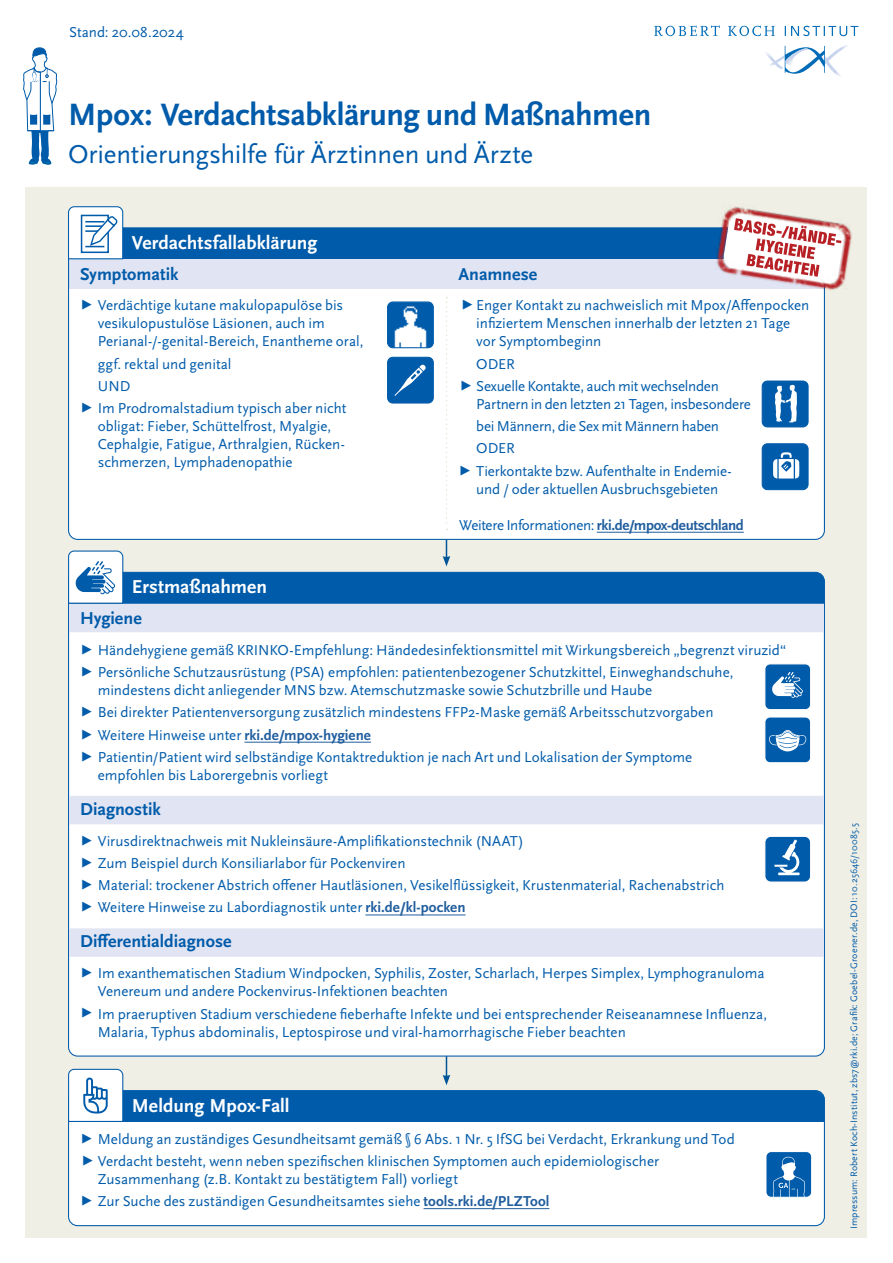
<style>
.page{position:relative;width:893px;height:1263px;background:#fff}
.page>*{position:absolute;margin:0;border:0;box-sizing:border-box;transform-origin:0 0}
.t1{font:700 32.25px "Scala Sans Pro";letter-spacing:-.01em;color:#005baa}
.t2{font:27px "Scala Sans Pro";letter-spacing:-.005em;color:#005baa}
.t3{font:700 19.5px "Scala Sans Pro";color:#fff}
.t4{font:700 18px "Scala Sans Pro";color:#005baa}
.t5{font:15px/22.2px "Scala Sans Pro";color:#005baa}
.t6{font:700 15px "Scala Sans Pro";letter-spacing:-.025em;color:#215e9e}
.t7{font:15px "Scala Sans Pro";letter-spacing:-.02em;color:#005baa}
.t8{font:9.75px "Scala Sans Pro";letter-spacing:.015em;color:#005baa}
.s1{font-size:13.5px}
.s2{font-weight:400;color:#005baa}
.s3{font-weight:700;color:#215e9e}
</style>
<div class="page">
<div style="left:26px;top:187px;width:841px;height:1050px;background:#f0efe5"></div>
<hr style="left:446px;top:489px;width:1px;height:69px;background:#005baa">
<svg style="left:443px;top:556px;width:7px;height:10px"></svg>
<hr style="left:446px;top:1008px;width:1px;height:69px;background:#005baa">
<svg style="left:443px;top:1075px;width:7px;height:10px"></svg>
<svg style="left:654px;top:26px;width:204px;height:10px"></svg>
<svg style="left:766px;top:45px;width:82px;height:31px"></svg>
<svg style="left:23px;top:47px;width:34px;height:118px"></svg>
<div style="left:69px;top:572px;width:755px;height:484px;background:#fff;border-radius:9px"></div>
<div style="left:69px;top:572px;width:755px;height:32px;background:#005baa"></div>
<div style="left:69px;top:604px;width:755px;height:28px;background:#e1e4f3"></div>
<hr style="left:244px;top:742px;width:127px;height:1px;background:#215e9e">
<div style="left:69px;top:796px;width:755px;height:28px;background:#e1e4f3"></div>
<hr style="left:365px;top:915px;width:101px;height:1px;background:#215e9e">
<div style="left:69px;top:928px;width:755px;height:29px;background:#e1e4f3"></div>
<svg style="left:68px;top:550px;width:56px;height:54px"></svg>
<div style="left:765px;top:717px;width:46px;height:46px;background:#005baa;border-radius:5px"></div>
<svg style="left:769px;top:730px;width:37px;height:21px"></svg>
<div style="left:764px;top:716px;width:47px;height:47px;border:1px solid #fff;border-radius:5px"></div>
<div style="left:765px;top:664px;width:46px;height:46px;background:#005baa;border-radius:5px"></div>
<svg style="left:772px;top:672px;width:31px;height:26px"></svg>
<div style="left:764px;top:663px;width:47px;height:47px;border:1px solid #fff;border-radius:5px"></div>
<div style="left:765px;top:836px;width:46px;height:46px;background:#005baa;border-radius:6px"></div>
<svg style="left:774px;top:839px;width:25px;height:36px"></svg>
<div style="left:764px;top:836px;width:47px;height:46px;border:1px solid #fff;border-radius:6px"></div>
<div style="left:69px;top:1090px;width:755px;height:135px;background:#fff;border-radius:9px"></div>
<div style="left:69px;top:1090px;width:755px;height:32px;background:#005baa"></div>
<div style="left:68px;top:1090px;width:757px;height:136px;border:1px solid #005baa;border-radius:9px"></div>
<hr style="left:424px;top:1208px;width:125px;height:1px;background:#215e9e">
<svg style="left:68px;top:1068px;width:56px;height:54px;background:#cedfee"></svg>
<div style="left:766px;top:1151px;width:46px;height:46px;background:#005baa;border-radius:5px"></div>
<svg style="left:773px;top:1157px;width:32px;height:39px"></svg>
<div style="left:765px;top:1151px;width:47px;height:47px;border:1px solid #fff;border-radius:5px"></div>
<div style="left:69px;top:228px;width:755px;height:311px;background:#fff;border-radius:9px"></div>
<div style="left:69px;top:259px;width:755px;height:30px;background:#e1e4f3"></div>
<div style="left:69px;top:228px;width:755px;height:31px;background:#005baa"></div>
<img style="left:710px;top:206px;width:142px;height:92px">
<svg style="left:446px;top:297px;width:1px;height:233px"></svg>
<img style="left:388px;top:303px;width:45px;height:45px">
<div style="left:387px;top:301px;width:47px;height:47px;border:1px solid #005baa;border-radius:5px"></div>
<div style="left:388px;top:357px;width:45px;height:46px;background:#005baa;border-radius:5px"></div>
<svg style="left:395px;top:365px;width:31px;height:31px"></svg>
<div style="left:387px;top:357px;width:47px;height:46px;border:1px solid #005baa;border-radius:5px"></div>
<div style="left:762px;top:381px;width:46px;height:46px;background:#005baa;border-radius:5px"></div>
<svg style="left:775px;top:385px;width:22px;height:37px"></svg>
<div style="left:762px;top:381px;width:46px;height:46px;border:1px solid #005baa;border-radius:5px"></div>
<div style="left:762px;top:444px;width:46px;height:46px;background:#005baa;border-radius:5px"></div>
<svg style="left:773px;top:452px;width:26px;height:26px"></svg>
<div style="left:762px;top:443px;width:46px;height:47px;border:1px solid #005baa;border-radius:5px"></div>
<svg style="left:723px;top:213px;width:123px;height:72px;background:#e2b4b6"></svg>
<svg style="left:68px;top:206px;width:56px;height:54px;background:#c8dbec"></svg>
<hr style="left:597px;top:532px;width:147px;height:1px;background:#215e9e">
<p class="t5" style="left:69px;top:21px;width:116px">Stand: 20.08.2024</p>
<h1 class="t1" style="left:68px;top:96px;width:585px">Mpox: Verdachtsabklärung und Maßnahmen</h1>
<h2 class="t2" style="left:68px;top:138px;width:466px">Orientierungshilfe für Ärztinnen und Ärzte</h2>
<h3 class="t3" style="left:132px;top:231px;width:187px">Verdachtsfallabklärung</h3>
<p class="t4" style="left:80px;top:263px;width:100px">Symptomatik</p>
<p class="t5" style="left:98px;top:297px;width:267px;line-height:18px;text-indent:-18px"><span class="s1">▶</span> Verdächtige kutane makulopapulöse bis vesikulopustulöse Läsionen, auch im<br>Perianal-/-genital-Bereich, Enantheme oral,</p>
<p class="t5" style="left:98px;top:353px;width:135px">ggf. rektal und genital</p>
<p class="t5" style="left:98px;top:375px;width:34px">UND</p>
<p class="t5" style="left:80px;top:397px;width:268px"><span class="s1">▶</span> Im Prodromalstadium typisch aber nicht</p>
<p class="t5" style="left:98px;top:417px;width:249px;line-height:18px">obligat: Fieber, Schüttelfrost, Myalgie,<br>Cephalgie, Fatigue, Arthralgien, Rücken&shy;schmerzen, Lymphadenopathie</p>
<h3 class="t3" style="left:132px;top:575px;width:137px">Erstmaßnahmen</h3>
<p class="t4" style="left:458px;top:263px;width:80px">Anamnese</p>
<p class="t5" style="left:476px;top:297px;width:335px;line-height:18px;text-indent:-16px"><span class="s1">▶</span> Enger Kontakt zu nachweislich mit Mpox/Affenpocken infiziertem Menschen innerhalb der letzten 21 Tage vor Symptombeginn</p>
<p class="t5" style="left:459px;top:353px;width:261px;text-indent:17px">ODER<br><span class="s1">▶</span> Sexuelle Kontakte, auch mit wechselnden</p>
<p class="t5" style="left:476px;top:393px;width:276px">Partnern in den letzten 21 Tagen, insbesondere</p>
<p class="t7" style="left:476px;top:418px;width:244px">bei Männern, die Sex mit Männern haben</p>
<p class="t5" style="left:476px;top:437px;width:40px">ODER</p>
<p class="t5" style="left:458px;top:460px;width:275px"><span class="s1">▶</span> Tierkontakte bzw. Aufenthalte in Endemie-</p>
<p class="t5" style="left:476px;top:478px;width:243px">und / oder aktuellen Ausbruchsgebieten</p>
<p class="t6" style="left:459px;top:516px;width:286px"><span class="s2">Weitere Informationen:</span> rki.de/mpox-deutschland</p>
<p class="t4" style="left:80px;top:608px;width:63px">Hygiene</p>
<p class="t5" style="left:80px;top:639px;width:708px"><span class="s1">▶</span> Händehygiene gemäß KRINKO-Empfehlung: Händedesinfektionsmittel mit Wirkungsbereich „begrenzt viruzid“ <span class="s1">▶</span> Persönliche Schutzausrüstung (PSA) empfohlen: patientenbezogener Schutzkittel, Einweghandschuhe,</p>
<p class="t5" style="left:80px;top:679px;width:635px;text-indent:18px">mindestens dicht anliegender MNS bzw. Atemschutzmaske sowie Schutzbrille und Haube<br><span class="s1">▶</span> Bei direkter Patientenversorgung zusätzlich mindestens FFP2-Maske gemäß Arbeitsschutzvorgaben <span class="s1">▶</span> Weitere Hinweise unter <span class="s3">rki.de/mpox-hygiene<br></span><span class="s1">▶</span> Patientin/Patient wird selbständige Kontaktreduktion je nach Art und Lokalisation der Symptome</p>
<p class="t5" style="left:98px;top:764px;width:232px">empfohlen bis Laborergebnis vorliegt</p>
<p class="t4" style="left:80px;top:798px;width:82px">Diagnostik</p>
<p class="t5" style="left:80px;top:830px;width:646px"><span class="s1">▶</span> Virusdirektnachweis mit Nukleinsäure-Amplifikationstechnik (NAAT)<br><span class="s1">▶</span> Zum Beispiel durch Konsiliarlabor für Pockenviren<br><span class="s1">▶</span> Material: trockener Abstrich offener Hautläsionen, Vesikelflüssigkeit, Krustenmaterial, Rachenabstrich <span class="s1">▶</span> Weitere Hinweise zu Labordiagnostik unter <span class="s3">rki.de/kl-pocken</span></p>
<p class="t4" style="left:80px;top:931px;width:153px">Differentialdiagnose</p>
<p class="t5" style="left:98px;top:964px;width:668px;line-height:18px;text-indent:-18px"><span class="s1">▶</span> Im exanthematischen Stadium Windpocken, Syphilis, Zoster, Scharlach, Herpes Simplex, Lymphogranuloma<br>Venereum und andere Pockenvirus-Infektionen beachten</p>
<p class="t5" style="left:98px;top:1004px;width:671px;line-height:18px;text-indent:-18px"><span class="s1">▶</span> Im praeruptiven Stadium verschiedene fieberhafte Infekte und bei entsprechender Reiseanamnese Influenza,<br>Malaria, Typhus abdominalis, Leptospirose und viral-hamorrhagische Fieber beachten</p>
<h3 class="t3" style="left:132px;top:1094px;width:159px">Meldung Mpox-Fall</h3>
<p class="t5" style="left:80px;top:1127px;width:657px"><span class="s1">▶</span> Meldung an zuständiges Gesundheitsamt gemäß § 6 Abs. 1 Nr. 5 IfSG bei Verdacht, Erkrankung und Tod <span class="s1">▶</span> Verdacht besteht, wenn neben spezifischen klinischen Symptomen auch epidemiologischer</p>
<p class="t5" style="left:80px;top:1168px;width:471px;text-indent:18px">Zusammenhang (z.B. Kontakt zu bestätigtem Fall) vorliegt<br><span class="s1">▶</span> Zur Suche des zuständigen Gesundheitsamtes siehe <span class="s3">tools.rki.de/PLZTool</span></p>
<p class="t8" style="left:848px;top:1229px;width:407px;rotate:-90deg">Impressum: Robert Koch-Institut, zbs7@rki.de; Grafik: Goebel-Groener.de, DOI: 10.25646/10085.5</p>
</div>
